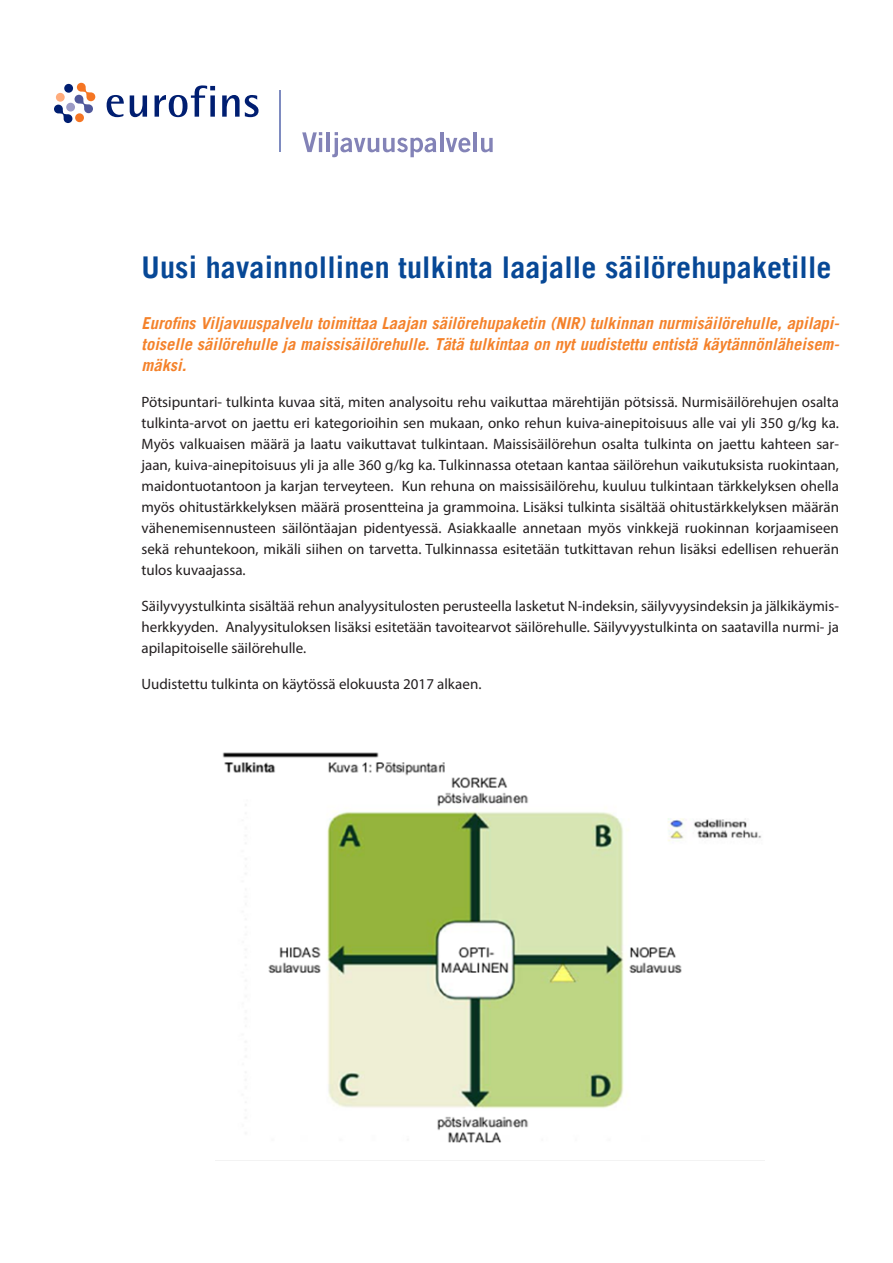
<style>
.page{position:relative;width:893px;height:1263px;background:#fff}
.page>*{position:absolute;margin:0;border:0;box-sizing:border-box;transform-origin:0 0}
.t1{font:700 30px "Trade Gothic LT";letter-spacing:.005em;color:#074896}
.t2{font:italic 700 16.5px/21px "Trade Gothic LT";color:#f4822b;text-align:justify}
.t3{font:15px/21px "Myriad Pro";color:#231f20;text-align:justify}
</style>
<div class="page">
<svg style="left:54px;top:83px;width:41px;height:40px"></svg>
<div style="left:75px;top:113px;width:9px;height:9px;background:#f57523;border-radius:50%"></div>
<div style="left:56px;top:93px;width:9px;height:9px;background:#ffac7c;border-radius:50%"></div>
<div style="left:64px;top:84px;width:9px;height:9px;background:#001e71;border-radius:50%"></div>
<svg style="left:107px;top:95px;width:17px;height:22px"></svg>
<svg style="left:130px;top:95px;width:17px;height:22px"></svg>
<svg style="left:155px;top:85px;width:60px;height:32px"></svg>
<div style="left:210px;top:95px;width:5px;height:22px;background:#001e71"></div>
<svg style="left:222px;top:95px;width:37px;height:22px"></svg>
<hr style="left:279px;top:90px;width:2px;height:62px;background:#7e8bc0">
<svg style="left:302px;top:132px;width:20px;height:20px"></svg>
<hr style="left:319px;top:138px;width:3px;height:14px;background:#8383b7">
<hr style="left:327px;top:132px;width:3px;height:20px;background:#8383b7">
<svg style="left:332px;top:132px;width:104px;height:25px"></svg>
<hr style="left:440px;top:132px;width:3px;height:20px;background:#8383b7">
<svg style="left:446px;top:138px;width:24px;height:14px"></svg>
<hr style="left:474px;top:132px;width:3px;height:20px;background:#8383b7">
<svg style="left:481px;top:138px;width:12px;height:14px"></svg>
<img style="left:222px;top:752px;width:540px;height:391px">
<p class="t1" style="left:142px;top:249px;width:691px">Uusi havainnollinen tulkinta laajalle säilörehupaketille</p>
<p class="t2" style="left:142px;top:312px;width:699px">Eurofins Viljavuuspalvelu toimittaa Laajan säilörehupaketin (NIR) tulkinnan nurmisäilörehulle, apilapi&shy;toiselle säilörehulle ja maissisäilörehulle. Tätä tulkintaa on nyt uudistettu entistä käytännönläheisem&shy;mäksi.</p>
<p class="t3" style="left:142px;top:391px;width:699px">Pötsipuntari- tulkinta kuvaa sitä, miten analysoitu rehu vaikuttaa märehtijän pötsissä. Nurmisäilörehujen osalta tulkinta-arvot on jaettu eri kategorioihin sen mukaan, onko rehun kuiva-ainepitoisuus alle vai yli 350 g/kg ka.<br>Myös valkuaisen määrä ja laatu vaikuttavat tulkintaan. Maissisäilörehun osalta tulkinta on jaettu kahteen sar&shy;jaan, kuiva-ainepitoisuus yli ja alle 360 g/kg ka. Tulkinnassa otetaan kantaa säilörehun vaikutuksista ruokintaan, maidontuotantoon ja karjan terveyteen. Kun rehuna on maissisäilörehu, kuuluu tulkintaan tärkkelyksen ohella myös ohitustärkkelyksen määrä prosentteina ja grammoina. Lisäksi tulkinta sisältää ohitustärkkelyksen määrän vähenemisennusteen säilöntäajan pidentyessä. Asiakkaalle annetaan myös vinkkejä ruokinnan korjaamiseen sekä rehuntekoon, mikäli siihen on tarvetta. Tulkinnassa esitetään tutkittavan rehun lisäksi edellisen rehuerän tulos kuvaajassa.</p>
<p class="t3" style="left:142px;top:595px;width:699px">Säilyvyystulkinta sisältää rehun analyysitulosten perusteella lasketut N-indeksin, säilyvyysindeksin ja jälkikäymis&shy;herkkyyden. Analyysituloksen lisäksi esitetään tavoitearvot säilörehulle. Säilyvyystulkinta on saatavilla nurmi- ja apilapitoiselle säilörehulle.</p>
<p class="t3" style="left:142px;top:673px;width:341px">Uudistettu tulkinta on käytössä elokuusta 2017 alkaen.</p>
</div>
